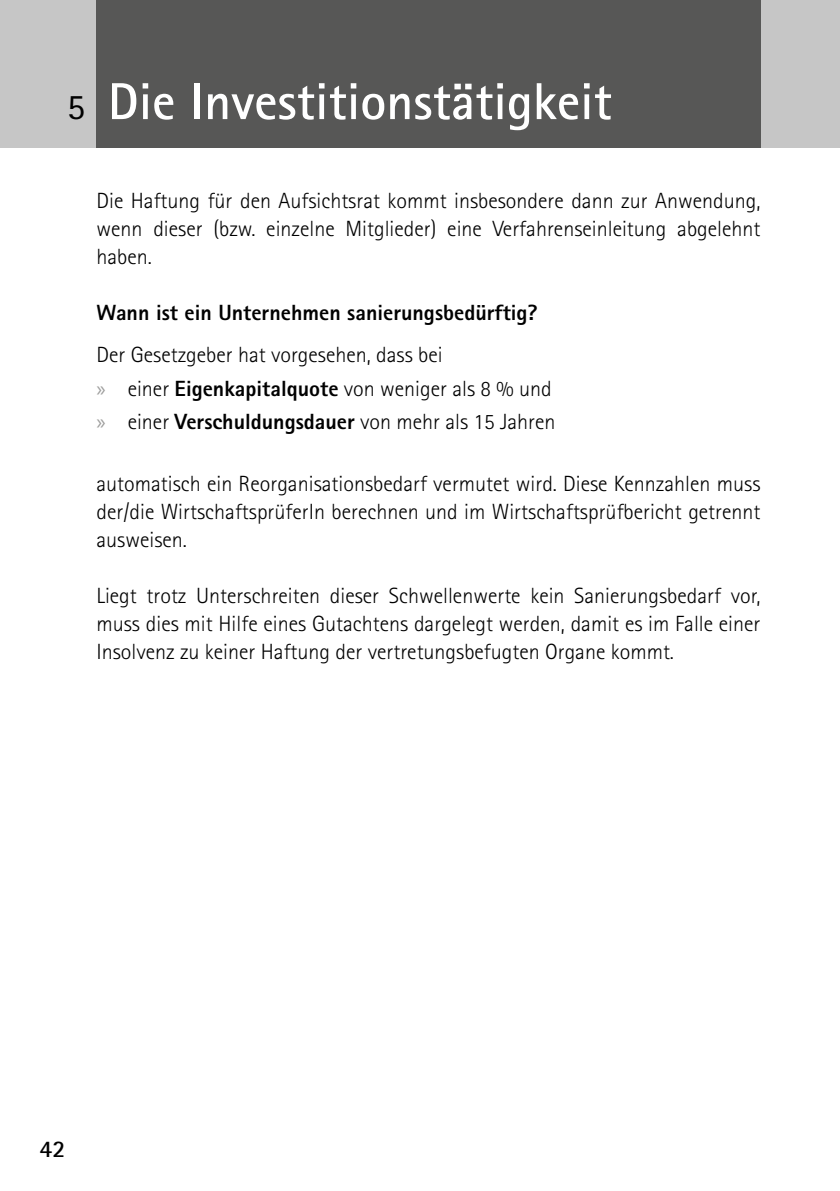
<style>
.page{position:relative;width:840px;height:1191px;background:#fff}
.page>*{position:absolute;margin:0;border:0;box-sizing:border-box;transform-origin:0 0}
.t1{font:700 52px "Rotis Sans Serif Std";color:#fff}
.t2{font:700 24px "Rotis Sans Serif Std";color:#000}
.t3{font:300 22px/28px "Rotis Sans Serif Std";color:#000;text-align:justify}
.t4{font:800 22px "Rotis Sans Serif Std";color:#000}
.s1{font-weight:400;font-size:36px;color:#000}
.s2{font-family:"Myriad Pro";font-weight:400;color:#9d9d9c}
.s3{font-weight:800}
</style>
<div class="page">
<div style="left:0;top:0;width:839px;height:147px;background:#c6c6c6"></div>
<div style="left:96px;top:0;width:664px;height:147px;background:#575756"></div>
<h1 class="t1" style="left:67px;top:69px;width:546px"><span class="s1">5</span> Die Investitionstätigkeit</h1>
<p class="t3" style="left:96px;top:187px;width:665px">Die Haftung für den Aufsichtsrat kommt insbesondere dann zur Anwendung, wenn dieser (bzw. einzelne Mitglieder) eine Verfahrenseinleitung abgelehnt haben.</p>
<p class="t4" style="left:96px;top:299px;width:442px">Wann ist ein Unternehmen sanierungsbedürftig?</p>
<p class="t3" style="left:96px;top:338px;width:460px;line-height:33.6px;text-align:left">Der Gesetzgeber hat vorgesehen, dass bei<br><span class="s2">x</span> einer <span class="s3">Eigenkapitalquote</span> von weniger als 8 % und <span class="s2">x</span> einer <span class="s3">Verschuldungsdauer</span> von mehr als 15 Jahren</p>
<p class="t3" style="left:96px;top:470px;width:665px">automatisch ein Reorganisationsbedarf vermutet wird. Diese Kennzahlen muss der/die WirtschaftsprüferIn berechnen und im Wirtschaftsprüfbericht getrennt ausweisen.</p>
<p class="t3" style="left:96px;top:582px;width:665px">Liegt trotz Unterschreiten dieser Schwellenwerte kein Sanierungsbedarf vor, muss dies mit Hilfe eines Gutachtens dargelegt werden, damit es im Falle einer Insolvenz zu keiner Haftung der vertretungsbefugten Organe kommt.</p>
<p class="t2" style="left:40px;top:1133px;width:27px">42</p>
</div>
